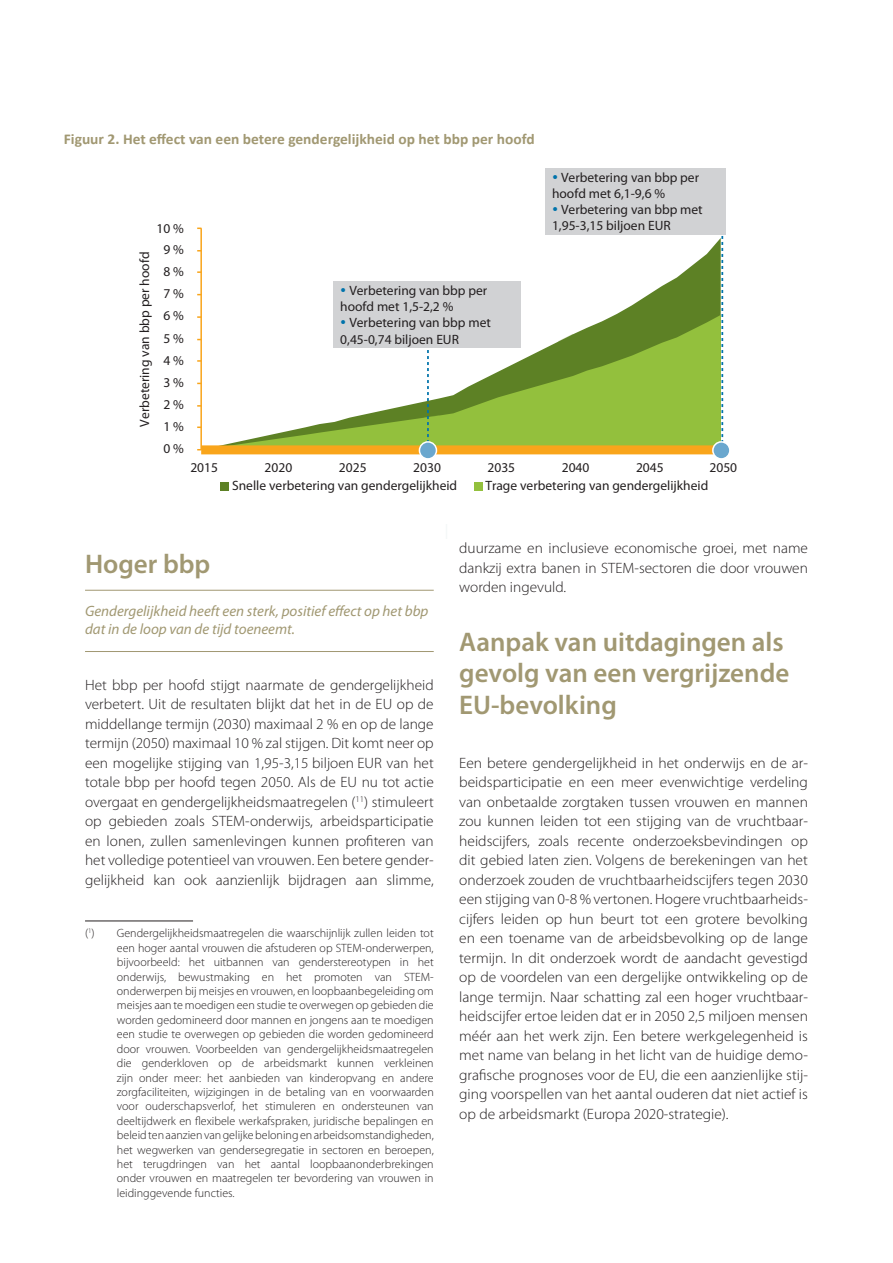
<style>
.page{position:relative;width:893px;height:1263px;background:#fff}
.page>*{position:absolute;margin:0;border:0;box-sizing:border-box;transform-origin:0 0}
.Title_1_1{font:600 27px/31.5px "Myriad Pro";color:#a19872}
.Body_Text{font:300 15px/19.5px "Myriad Pro";color:#231f20;text-align:justify}
.quote{font:italic 15px/18px "Myriad Pro";color:#a19872}
.Table_title{font:700 15px "Calibri";color:#a19872}
.t1{font:13.5px/16.2px "Myriad Pro";color:#231f20}
.Footnote{font:300 12px/14.4px "Myriad Pro";color:#231f20;text-align:justify}
.s1{color:#0073ab}
</style>
<div class="page">
<hr style="left:85px;top:590px;width:349px;height:1px;background:#a19872">
<hr style="left:85px;top:651px;width:349px;height:1px;background:#a19872">
<hr style="left:85px;top:920px;width:108px;height:1px;background:#231f20">
<div style="left:221px;top:482px;width:8px;height:8px;background:#5d8125"></div>
<div style="left:474px;top:482px;width:8px;height:8px;background:#93c03d"></div>
<svg style="left:721px;top:235px;width:2px;height:206px"></svg>
<div style="left:545px;top:168px;width:181px;height:67px;background:#d1d2d4"></div>
<svg style="left:333px;top:238px;width:388px;height:77px"></svg>
<svg style="left:223px;top:315px;width:498px;height:130px"></svg>
<svg style="left:427px;top:348px;width:2px;height:93px"></svg>
<hr style="left:200px;top:228px;width:2px;height:222px;background:#f9a51b">
<div style="left:201px;top:445px;width:520px;height:9px;background:#f9a51b"></div>
<div style="left:419px;top:442px;width:17px;height:17px;background:#6aa7ce;border-radius:50%"></div>
<div style="left:419px;top:441px;width:18px;height:19px;border:2px solid #fff;border-radius:50%"></div>
<div style="left:713px;top:442px;width:17px;height:17px;background:#6aa7ce;border-radius:50%"></div>
<div style="left:712px;top:441px;width:19px;height:19px;border:2px solid #fff;border-radius:50%"></div>
<p class="Table_title" style="left:64px;top:129px;width:472px">Figuur 2. Het effect van een betere gendergelijkheid op het bbp per hoofd</p>
<p class="t1" style="left:157px;top:220px;width:29px">10 %</p>
<p class="t1" style="left:136px;top:426px;width:176px;rotate:-90deg">Verbetering van bbp per hoofd</p>
<p class="t1" style="left:163px;top:241px;width:22px">9 %</p>
<p class="t1" style="left:163px;top:263px;width:22px">8 %</p>
<p class="t1" style="left:163px;top:285px;width:22px">7 %</p>
<p class="t1" style="left:163px;top:307px;width:22px">6 %</p>
<p class="t1" style="left:163px;top:330px;width:22px">5 %</p>
<p class="t1" style="left:163px;top:352px;width:22px">4 %</p>
<p class="t1" style="left:163px;top:374px;width:22px">3 %</p>
<p class="t1" style="left:163px;top:396px;width:22px">2 %</p>
<p class="t1" style="left:163px;top:418px;width:22px">1 %</p>
<p class="t1" style="left:163px;top:440px;width:22px">0 %</p>
<p class="t1" style="left:340px;top:282px;width:149px"><span class="s1">•</span> Verbetering van bbp per hoofd met 1,5-2,2 %</p>
<p class="t1" style="left:340px;top:314px;width:152px"><span class="s1">•</span> Verbetering van bbp met<br>0,45-0,74 biljoen EUR</p>
<p class="t1" style="left:552px;top:169px;width:149px"><span class="s1">•</span> Verbetering van bbp per hoofd met 6,1-9,6 %</p>
<p class="t1" style="left:552px;top:201px;width:152px"><span class="s1">•</span> Verbetering van bbp met<br>1,95-3,15 biljoen EUR</p>
<p class="t1" style="left:190px;top:459px;width:29px">2015</p>
<p class="t1" style="left:265px;top:459px;width:29px">2020</p>
<p class="t1" style="left:339px;top:459px;width:29px">2025</p>
<p class="t1" style="left:413px;top:459px;width:29px">2030</p>
<p class="t1" style="left:487px;top:459px;width:29px">2035</p>
<p class="t1" style="left:562px;top:459px;width:29px">2040</p>
<p class="t1" style="left:636px;top:459px;width:29px">2045</p>
<p class="t1" style="left:709px;top:459px;width:29px">2050</p>
<p class="t1" style="left:232px;top:477px;width:227px">Snelle verbetering van gendergelijkheid</p>
<p class="t1" style="left:485px;top:477px;width:224px">Trage verbetering van gendergelijkheid</p>
<p class="Title_1_1" style="left:85px;top:548px;width:127px">Hoger bbp</p>
<p class="quote" style="left:85px;top:602px;width:345px">Gendergelijkheid heeft een sterk, positief effect op het bbp dat in de loop van de tijd toeneemt.</p>
<p class="Body_Text" style="left:85px;top:675px;width:350px">Het bbp per hoofd stijgt naarmate de gendergelijkheid verbetert. Uit de resultaten blijkt dat het in de EU op de middellange termijn (2030) maximaal 2 % en op de lange termijn (2050) maximaal 10 % zal stijgen. Dit komt neer op een mogelijke stijging van 1,95-3,15 biljoen EUR van het totale bbp per hoofd tegen 2050. Als de EU nu tot actie overgaat en gendergelijkheidsmaatregelen (<sup>11</sup>) stimuleert op gebieden zoals STEM-onderwijs, arbeidsparticipatie en lonen, zullen samenlevingen kunnen profiteren van het volledige potentieel van vrouwen. Een betere gender&shy;gelijkheid kan ook aanzienlijk bijdragen aan slimme,</p>
<p class="Footnote" style="left:117px;top:926px;width:318px;text-indent:-32px">(<sup>1</sup>) Gendergelijkheidsmaatregelen die waarschijnlijk zullen leiden tot een hoger aantal vrouwen die afstuderen op STEM-onderwerpen, bijvoorbeeld: het uitbannen van genderstereotypen in het onderwijs, bewustmaking en het promoten van STEM&shy;onderwerpen bij meisjes en vrouwen, en loopbaanbegeleiding om meisjes aan te moedigen een studie te overwegen op gebieden die worden gedomineerd door mannen en jongens aan te moedigen een studie te overwegen op gebieden die worden gedomineerd door vrouwen. Voorbeelden van gendergelijkheidsmaatregelen die genderkloven op de arbeidsmarkt kunnen verkleinen zijn onder meer: het aanbieden van kinderopvang en andere zorgfaciliteiten, wijzigingen in de betaling van en voorwaarden voor ouderschapsverlof, het stimuleren en ondersteunen van deeltijdwerk en flexibele werkafspraken, juridische bepalingen en beleid ten aanzien van gelijke beloning en arbeidsomstandigheden, het wegwerken van gendersegregatie in sectoren en beroepen, het terugdringen van het aantal loopbaanonderbrekingen onder vrouwen en maatregelen ter bevordering van vrouwen in leidinggevende functies.</p>
<p class="Body_Text" style="left:459px;top:539px;width:350px">duurzame en inclusieve economische groei, met name dankzij extra banen in STEM-sectoren die door vrouwen worden ingevuld.</p>
<p class="Title_1_1" style="left:459px;top:626px;width:332px">Aanpak van uitdagingen als gevolg van een vergrijzende<br>EU-bevolking</p>
<p class="Body_Text" style="left:459px;top:753px;width:350px">Een betere gendergelijkheid in het onderwijs en de ar&shy;beidsparticipatie en een meer evenwichtige verdeling van onbetaalde zorgtaken tussen vrouwen en mannen zou kunnen leiden tot een stijging van de vruchtbaar&shy;heidscijfers, zoals recente onderzoeksbevindingen op dit gebied laten zien. Volgens de berekeningen van het onderzoek zouden de vruchtbaarheidscijfers tegen 2030 een stijging van 0-8 % vertonen. Hogere vruchtbaarheids&shy;cijfers leiden op hun beurt tot een grotere bevolking en een toename van de arbeidsbevolking op de lange termijn. In dit onderzoek wordt de aandacht gevestigd op de voordelen van een dergelijke ontwikkeling op de lange termijn. Naar schatting zal een hoger vruchtbaar&shy;heidscijfer ertoe leiden dat er in 2050 2,5 miljoen mensen méér aan het werk zijn. Een betere werkgelegenheid is met name van belang in het licht van de huidige demo&shy;grafische prognoses voor de EU, die een aanzienlijke stij&shy;ging voorspellen van het aantal ouderen dat niet actief is op de arbeidsmarkt (Europa 2020-strategie).</p>
</div>
